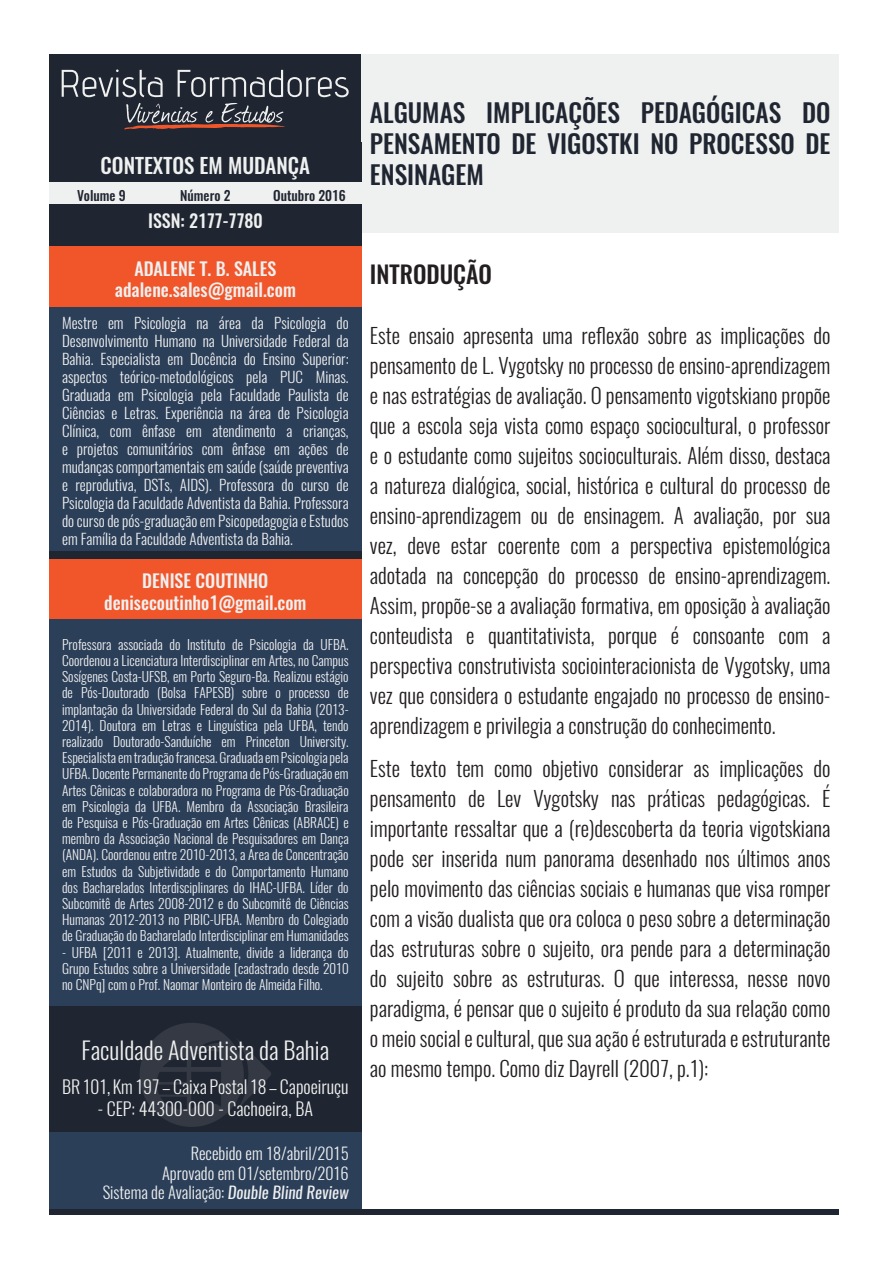
<style>
.page{position:relative;width:893px;height:1263px;background:#fff}
.page>*{position:absolute;margin:0;border:0;box-sizing:border-box;transform-origin:0 0}
.t1{font:500 25.5px/30.6px "Oswald";color:#202631;text-align:justify}
.t2{font:300 24px "Oswald";color:#eff0f0}
.t3{font:500 24px "Oswald";color:#231f20}
.t4{font:300 21px/30px "Oswald";color:#231f20;text-align:justify}
.t5{font:500 21px "Oswald";color:#eff0f0}
.t6{font:500 18px "Oswald";color:#eff0f0}
.t7{font:300 18px "Oswald";color:#eff0f0}
.t8{font:300 16.5px "Oswald";color:#eff0f0}
.t9{font:300 15px/18px "Oswald";color:#eff0f0;text-align:justify}
.t10{font:300 13.5px/16.2px "Oswald";color:#eff0f0;text-align:justify}
.t11{font:500 13.5px "Oswald";color:#202631}
.s1{font-weight:400;font-style:italic}
</style>
<div class="page">
<div style="left:49px;top:54px;width:312px;height:1161px;background:#202631"></div>
<div style="left:54px;top:1209px;width:785px;height:6px;background:#202631"></div>
<div style="left:361px;top:54px;width:478px;height:178px;background:#eff0f0"></div>
<svg style="left:62px;top:69px;width:287px;height:61px"></svg>
<div style="left:49px;top:183px;width:312px;height:21px;background:#eff0f0"></div>
<div style="left:49px;top:247px;width:312px;height:60px;background:#f1562a"></div>
<div style="left:49px;top:559px;width:312px;height:60px;background:#f1562a"></div>
<div style="left:49px;top:307px;width:312px;height:244px;background:#2c3f59"></div>
<div style="left:49px;top:619px;width:312px;height:387px;background:#2c3f59"></div>
<div style="left:49px;top:1132px;width:312px;height:77px;background:#2c3f59"></div>
<svg style="left:140px;top:1023px;width:131px;height:104px"></svg>
<p class="t5" style="left:101px;top:151px;width:211px">CONTEXTOS EM MUDANÇA</p>
<p class="t11" style="left:77px;top:186px;width:50px">Volume 9</p>
<p class="t11" style="left:180px;top:186px;width:52px">Número 2</p>
<p class="t11" style="left:273px;top:186px;width:74px">Outubro 2016</p>
<p class="t6" style="left:148px;top:208px;width:116px">ISSN: 2177-7780</p>
<p class="t6" style="left:134px;top:256px;width:143px">ADALENE T. B. SALES</p>
<p class="t6" style="left:115px;top:277px;width:182px">adalene.sales@gmail.com</p>
<p class="t9" style="left:62px;top:314px;width:288px">Mestre em Psicologia na área da Psicologia do Desenvolvimento Humano na Universidade Federal da Bahia. Especialista em Docência do Ensino Superior: aspectos teórico-metodológicos pela PUC Minas.<br>Graduada em Psicologia pela Faculdade Paulista de Ciências e Letras. Experiência na área de Psicologia Clínica, com ênfase em atendimento a crianças, e projetos comunitários com ênfase em ações de mudanças comportamentais em saúde (saúde preventiva e reprodutiva, DSTs, AIDS). Professora do curso de Psicologia da Faculdade Adventista da Bahia. Professora do curso de pós-graduação em Psicopedagogia e Estudos em Família da Faculdade Adventista da Bahia.</p>
<p class="t6" style="left:142px;top:568px;width:128px">DENISE COUTINHO</p>
<p class="t6" style="left:104px;top:590px;width:204px">denisecoutinho1@gmail.com</p>
<p class="t10" style="left:62px;top:636px;width:288px">Professora associada do Instituto de Psicologia da UFBA.<br>Coordenou a Licenciatura Interdisciplinar em Artes, no Campus Sosígenes Costa-UFSB, em Porto Seguro-Ba. Realizou estágio de Pós-Doutorado (Bolsa FAPESB) sobre o processo de implantação da Universidade Federal do Sul da Bahia (2013- 2014). Doutora em Letras e Linguística pela UFBA, tendo realizado Doutorado-Sanduíche em Princeton University.<br>Especialista em tradução francesa. Graduada em Psicologia pela UFBA. Docente Permanente do Programa de Pós-Graduação em Artes Cênicas e colaboradora no Programa de Pós-Graduação em Psicologia da UFBA. Membro da Associação Brasileira de Pesquisa e Pós-Graduação em Artes Cênicas (ABRACE) e membro da Associação Nacional de Pesquisadores em Dança (ANDA). Coordenou entre 2010-2013, a Área de Concentração em Estudos da Subjetividade e do Comportamento Humano dos Bacharelados Interdisciplinares do IHAC-UFBA. Líder do Subcomitê de Artes 2008-2012 e do Subcomitê de Ciências Humanas 2012-2013 no PIBIC-UFBA. Membro do Colegiado de Graduação do Bacharelado Interdisciplinar em Humanidades</p>
<p class="t10" style="left:62px;top:944px;width:288px">- UFBA [2011 e 2013]. Atualmente, divide a liderança do Grupo Estudos sobre a Universidade [cadastrado desde 2010 no CNPq] com o Prof. Naomar Monteiro de Almeida Filho.</p>
<p class="t2" style="left:82px;top:1034px;width:249px">Faculdade Adventista da Bahia</p>
<p class="t7" style="left:62px;top:1075px;width:288px">BR 101, Km 197 – Caixa Postal 18 – Capoeiruçu</p>
<p class="t7" style="left:98px;top:1096px;width:217px">- CEP: 44300-000 - Cachoeira, BA</p>
<p class="t8" style="left:191px;top:1142px;width:159px">Recebido em 18/abril/2015</p>
<p class="t8" style="left:162px;top:1162px;width:188px">Aprovado em 01/setembro/2016</p>
<p class="t8" style="left:103px;top:1182px;width:247px">Sistema de Avaliação: <span class="s1">Double Blind Review</span></p>
<p class="t1" style="left:370px;top:98px;width:462px">ALGUMAS IMPLICAÇÕES PEDAGÓGICAS DO PENSAMENTO DE VIGOSTKI NO PROCESSO DE ENSINAGEM</p>
<p class="t3" style="left:370px;top:258px;width:124px">INTRODUÇÃO</p>
<p class="t4" style="left:370px;top:321px;width:462px">Este ensaio apresenta uma reflexão sobre as implicações do pensamento de L. Vygotsky no processo de ensino-aprendizagem e nas estratégias de avaliação. O pensamento vigotskiano propõe que a escola seja vista como espaço sociocultural, o professor e o estudante como sujeitos socioculturais. Além disso, destaca a natureza dialógica, social, histórica e cultural do processo de ensino-aprendizagem ou de ensinagem. A avaliação, por sua vez, deve estar coerente com a perspectiva epistemológica adotada na concepção do processo de ensino-aprendizagem.<br>Assim, propõe-se a avaliação formativa, em oposição à avaliação conteudista e quantitativista, porque é consoante com a perspectiva construtivista sociointeracionista de Vygotsky, uma vez que considera o estudante engajado no processo de ensino&shy;aprendizagem e privilegia a construção do conhecimento.</p>
<p class="t4" style="left:370px;top:754px;width:462px">Este texto tem como objetivo considerar as implicações do pensamento de Lev Vygotsky nas práticas pedagógicas. É importante ressaltar que a (re)descoberta da teoria vigotskiana pode ser inserida num panorama desenhado nos últimos anos pelo movimento das ciências sociais e humanas que visa romper com a visão dualista que ora coloca o peso sobre a determinação das estruturas sobre o sujeito, ora pende para a determinação do sujeito sobre as estruturas. O que interessa, nesse novo paradigma, é pensar que o sujeito é produto da sua relação como o meio social e cultural, que sua ação é estruturada e estruturante ao mesmo tempo. Como diz Dayrell (2007, p.1):</p>
</div>
